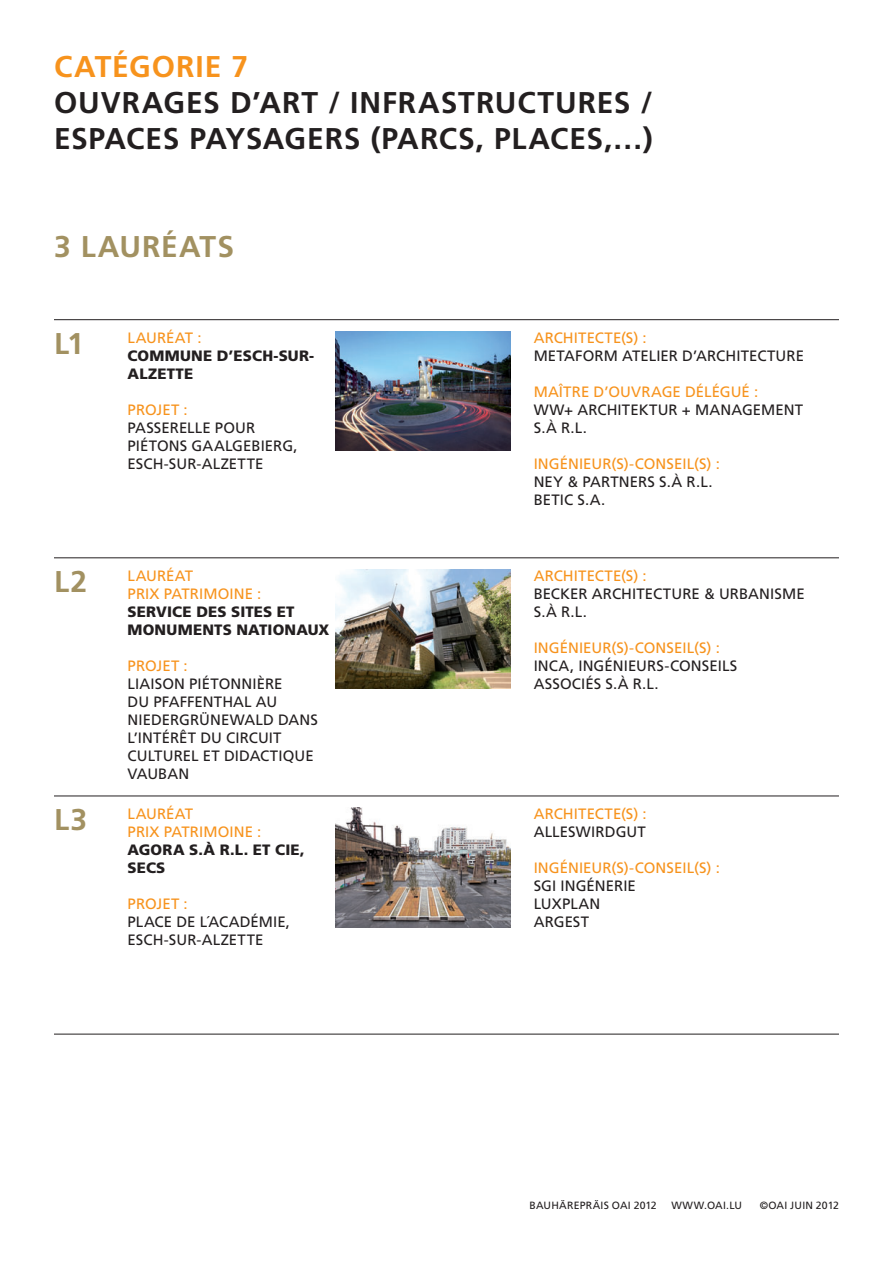
<style>
.page{position:relative;width:893px;height:1263px;background:#fff}
.page>*{position:absolute;margin:0;border:0;box-sizing:border-box;transform-origin:0 0}
.t1{font:700 30px/36px "Frutiger LT Std";letter-spacing:.03em;color:#231f20}
.t2{font:700 30px "Frutiger LT Std";letter-spacing:.035em;color:#a29161}
.t3{font:700 30px "Frutiger LT Std";letter-spacing:.03em;color:#f7931d}
.t4{font:15px/18px "Frutiger LT Std";letter-spacing:.005em;color:#231f20}
.t5{font:15px/18px "Frutiger LT Std";letter-spacing:.005em;color:#f7931d}
.t6{font:900 15px/18px "Frutiger LT Std";letter-spacing:.01em;color:#231f20}
.t7{font:10.5px "Frutiger LT Std";letter-spacing:.02em;color:#231f20}
</style>
<div class="page">
<hr style="left:54px;top:319px;width:785px;height:1px;background:#231f20">
<hr style="left:54px;top:558px;width:785px;height:1px;background:#231f20">
<hr style="left:54px;top:796px;width:785px;height:1px;background:#231f20">
<hr style="left:54px;top:1034px;width:785px;height:1px;background:#231f20">
<img style="left:336px;top:808px;width:174px;height:119px">
<img style="left:336px;top:570px;width:174px;height:119px">
<img style="left:336px;top:332px;width:174px;height:119px">
<h1 class="t3" style="left:54px;top:48px;width:196px">CATÉGORIE 7</h1>
<h1 class="t1" style="left:54px;top:84px;width:600px">OUVRAGES D’ART / INFRASTRUCTURES /<br>ESPACES PAYSAGERS (PARCS, PLACES,…)</h1>
<h1 class="t2" style="left:54px;top:228px;width:181px">3 LAURÉATS</h1>
<h1 class="t2" style="left:54px;top:326px;width:31px">L1</h1>
<p class="t5" style="left:128px;top:329px;width:76px">LAURÉAT :</p>
<p class="t6" style="left:128px;top:347px;width:188px">COMMUNE D’ESCH-SUR-<br>ALZETTE</p>
<p class="t5" style="left:128px;top:401px;width:62px">PROJET :</p>
<p class="t4" style="left:128px;top:419px;width:172px">PASSERELLE POUR<br>PIÉTONS GAALGEBIERG,<br>ESCH-SUR-ALZETTE</p>
<p class="t5" style="left:534px;top:329px;width:115px">ARCHITECTE(S) :</p>
<p class="t4" style="left:534px;top:347px;width:272px">METAFORM ATELIER D’ARCHITECTURE</p>
<p class="t5" style="left:534px;top:383px;width:226px">MAÎTRE D’OUVRAGE DÉLÉGUÉ :</p>
<p class="t4" style="left:534px;top:401px;width:271px">WW+ ARCHITEKTUR + MANAGEMENT<br>S.À R.L.</p>
<p class="t5" style="left:534px;top:455px;width:188px">INGÉNIEUR(S)-CONSEIL(S) :</p>
<p class="t4" style="left:534px;top:473px;width:180px">NEY &amp; PARTNERS S.À R.L.<br>BETIC S.A.</p>
<h1 class="t2" style="left:54px;top:564px;width:35px">L2</h1>
<h1 class="t2" style="left:54px;top:802px;width:35px">L3</h1>
<p class="t5" style="left:128px;top:567px;width:135px">LAURÉAT<br>PRIX PATRIMOINE :</p>
<p class="t6" style="left:128px;top:603px;width:203px">SERVICE DES SITES ET<br>MONUMENTS NATIONAUX</p>
<p class="t5" style="left:128px;top:657px;width:62px">PROJET :</p>
<p class="t4" style="left:128px;top:675px;width:192px">LIAISON PIÉTONNIÈRE<br>DU PFAFFENTHAL AU<br>NIEDERGRÜNEWALD DANS<br>L’INTÉRÊT DU CIRCUIT<br>CULTUREL ET DIDACTIQUE<br>VAUBAN</p>
<p class="t5" style="left:128px;top:805px;width:135px">LAURÉAT<br>PRIX PATRIMOINE :</p>
<p class="t6" style="left:128px;top:841px;width:179px">AGORA S.À R.L. ET CIE,<br>SECS</p>
<p class="t5" style="left:128px;top:895px;width:62px">PROJET :</p>
<p class="t4" style="left:128px;top:913px;width:164px">PLACE DE L´ACADÉMIE,<br>ESCH-SUR-ALZETTE</p>
<p class="t5" style="left:534px;top:567px;width:115px">ARCHITECTE(S) :</p>
<p class="t4" style="left:534px;top:585px;width:273px">BECKER ARCHITECTURE &amp; URBANISME<br>S.À R.L.</p>
<p class="t5" style="left:534px;top:639px;width:188px">INGÉNIEUR(S)-CONSEIL(S) :</p>
<p class="t4" style="left:534px;top:657px;width:205px">INCA, INGÉNIEURS-CONSEILS<br>ASSOCIÉS S.À R.L.</p>
<p class="t5" style="left:534px;top:805px;width:115px">ARCHITECTE(S) :</p>
<p class="t4" style="left:534px;top:823px;width:114px">ALLESWIRDGUT</p>
<p class="t5" style="left:534px;top:859px;width:188px">INGÉNIEUR(S)-CONSEIL(S) :</p>
<p class="t4" style="left:534px;top:877px;width:104px">SGI INGÉNERIE<br>LUXPLAN<br>ARGEST</p>
<p class="t7" style="left:530px;top:1199px;width:129px">BAUHÄREPRÄIS OAI 2012</p>
<p class="t7" style="left:671px;top:1199px;width:72px">WWW.OAI.LU</p>
<p class="t7" style="left:760px;top:1199px;width:81px">©OAI JUIN 2012</p>
</div>
